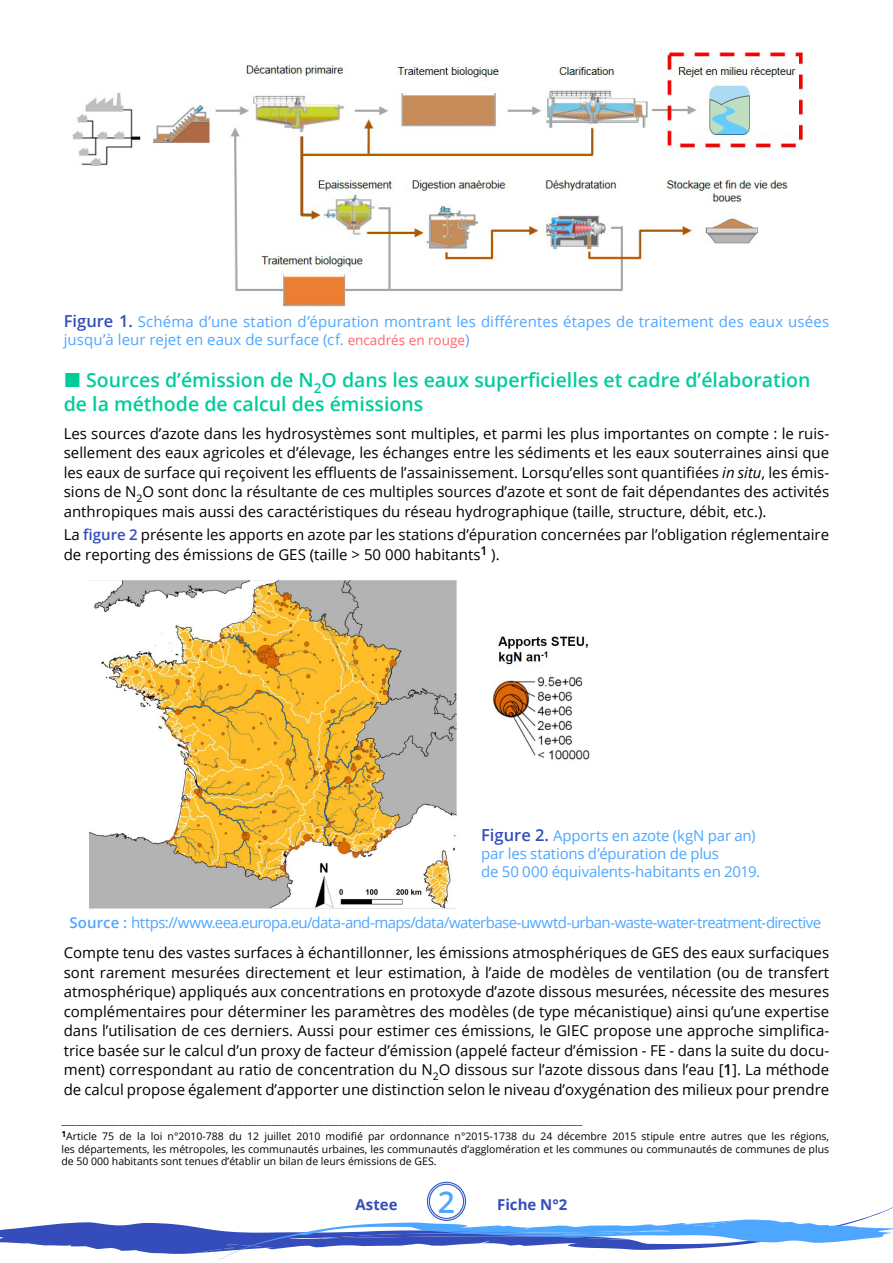
<style>
.page{position:relative;width:893px;height:1263px;background:#fff}
.page>*{position:absolute;margin:0;border:0;box-sizing:border-box;transform-origin:0 0}
.t1{font:600 30px "Open Sans";color:#4da6ff}
.t2{font:600 19.5px/23.4px "Open Sans";color:#0c9}
.t3{font:15px/19.5px "Open Sans";color:#000;text-align:justify}
.t4{font:15px/18px "Open Sans";letter-spacing:-.01em;color:#4da6ff}
.t5{font:15px "Open Sans";letter-spacing:-.045em;color:#4da6ff}
.t6{font:700 15px "Open Sans";color:#344dba}
.t7{font:10.5px/12.6px "Open Sans";color:#000;text-align:justify}
.t8{font:9.6px "Calibri";color:#000}
.s1{font-weight:600;font-size:16.5px;color:#344dba}
.s2{font-size:13.5px;color:#f66}
.s3{font-style:italic}
.s4{font-weight:600;color:#344dba}
.s5{font-weight:600}
</style>
<div class="page">
<svg style="left:428px;top:1183px;width:37px;height:36px"></svg>
<div style="left:427px;top:1182px;width:39px;height:39px;border:3px solid #ccecff;border-radius:50%"></div>
<div style="left:427px;top:1182px;width:39px;height:39px;border:1px solid #344dba;border-radius:50%"></div>
<div style="left:429px;top:1184px;width:35px;height:35px;border:1px solid #344dba;border-radius:50%"></div>
<svg style="left:0;top:1193px;width:893px;height:61px"></svg>
<svg style="left:192px;top:1219px;width:701px;height:44px"></svg>
<img style="left:72px;top:52px;width:738px;height:255px">
<img style="left:89px;top:580px;width:501px;height:328px">
<p class="t4" style="left:64px;top:312px;width:767px"><span class="s1">Figure 1.</span> Schéma d’une station d’épuration montrant les différentes étapes de traitement des eaux usées jusqu’à leur rejet en eaux de surface (cf. <span class="s2">encadrés en rouge</span>)</p>
<h2 class="t2" style="left:64px;top:368px;width:748px;text-indent:22px">Sources d’émission de N<sub>2</sub>O dans les eaux superficielles et cadre d’élaboration de la méthode de calcul des émissions</h2>
<p class="t3" style="left:64px;top:423px;width:767px">Les sources d’azote dans les hydrosystèmes sont multiples, et parmi les plus importantes on compte : le ruis&shy;sellement des eaux agricoles et d’élevage, les échanges entre les sédiments et les eaux souterraines ainsi que les eaux de surface qui reçoivent les effluents de l’assainissement. Lorsqu’elles sont quantifiées <span class="s3">in situ</span>, les émis&shy;sions de N<sub>2</sub>O sont donc la résultante de ces multiples sources d’azote et sont de fait dépendantes des activités anthropiques mais aussi des caractéristiques du réseau hydrographique (taille, structure, débit, etc.).</p>
<p class="t3" style="left:64px;top:525px;width:767px">La <span class="s4">figure 2</span> présente les apports en azote par les stations d’épuration concernées par l’obligation réglementaire de reporting des émissions de GES (taille &gt; 50 000 habitants<sup>1</sup> ).</p>
<p class="t4" style="left:481px;top:826px;width:280px"><span class="s1">Figure 2.</span> Apports en azote (kgN par an) par les stations d’épuration de plus<br>de 50 000 équivalents-habitants en 2019.</p>
<p class="t5" style="left:69px;top:912px;width:753px"><span class="s5">Source :</span> https://www.eea.europa.eu/data-and-maps/data/waterbase-uwwtd-urban-waste-water-treatment-directive</p>
<p class="t3" style="left:64px;top:943px;width:767px">Compte tenu des vastes surfaces à échantillonner, les émissions atmosphériques de GES des eaux surfaciques sont rarement mesurées directement et leur estimation, à l’aide de modèles de ventilation (ou de transfert atmosphérique) appliqués aux concentrations en protoxyde d’azote dissous mesurées, nécessite des mesures complémentaires pour déterminer les paramètres des modèles (de type mécanistique) ainsi qu’une expertise dans l’utilisation de ces derniers. Aussi pour estimer ces émissions, le GIEC propose une approche simplifica&shy;trice basée sur le calcul d’un proxy de facteur d’émission (appelé facteur d’émission - FE - dans la suite du docu&shy;ment) correspondant au ratio de concentration du N<sub>2</sub>O dissous sur l’azote dissous dans l’eau [<span class="s5">1</span>]. La méthode de calcul propose également d’apporter une distinction selon le niveau d’oxygénation des milieux pour prendre</p>
<p class="t8" style="left:61px;top:1114px;width:523px">_____________________________________________________________________________________________________________</p>
<p class="t7" style="left:61px;top:1130px;width:769px"><sup>1</sup>Article 75 de la loi n°2010-788 du 12 juillet 2010 modifié par ordonnance n°2015-1738 du 24 décembre 2015 stipule entre autres que les régions, les départements, les métropoles, les communautés urbaines, les communautés d’agglomération et les communes ou communautés de communes de plus de 50 000 habitants sont tenues d’établir un bilan de leurs émissions de GES.</p>
<p class="t6" style="left:356px;top:1194px;width:44px">Astee</p>
<h1 class="t1" style="left:438px;top:1181px;width:19px">2</h1>
<p class="t6" style="left:497px;top:1194px;width:72px">Fiche N°2</p>
</div>
